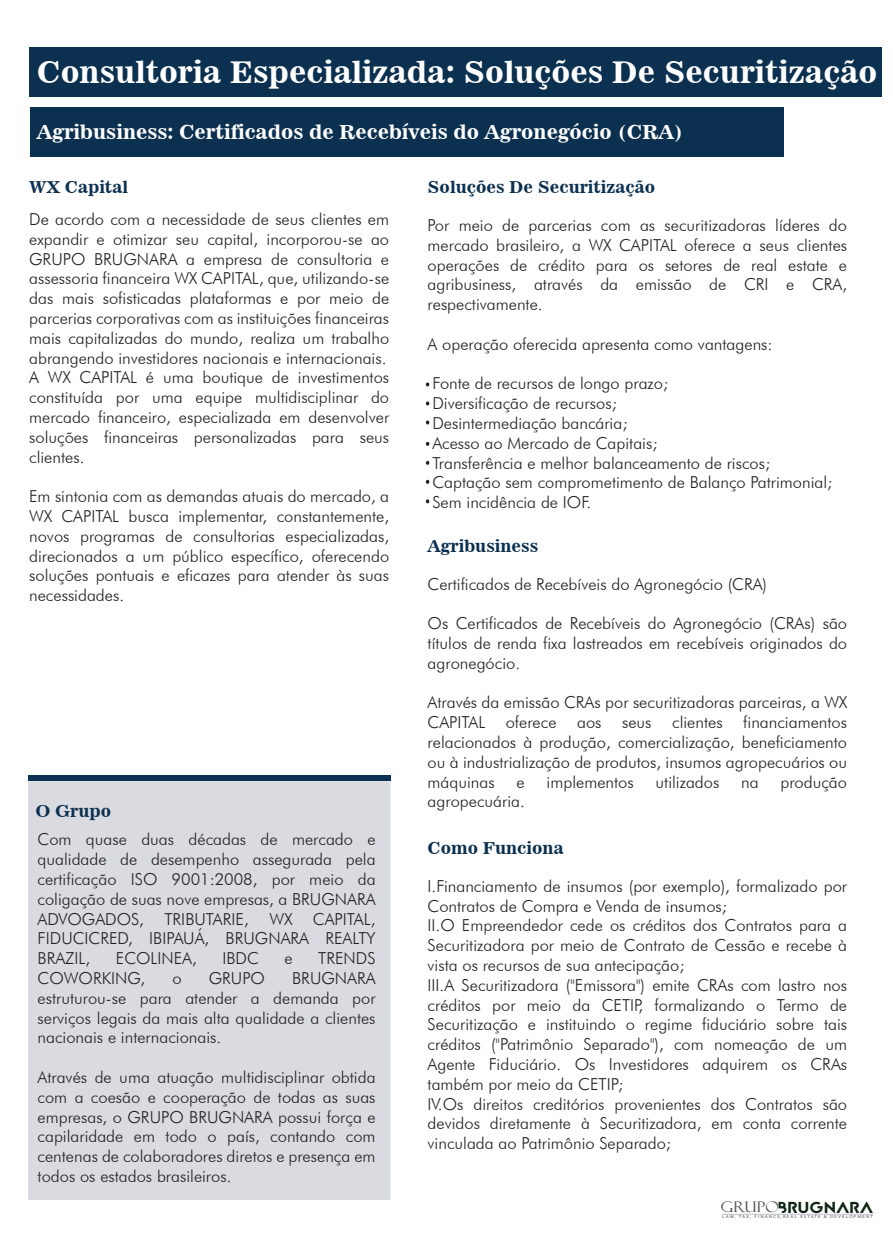
<style>
.page{position:relative;width:893px;height:1233px;background:#fff}
.page>*{position:absolute;margin:0;border:0;box-sizing:border-box;transform-origin:0 0}
.t1{font:30px "News 701 BT Bold A";color:#fff}
.t2{font:19.5px "News 701 BT Bold A";color:#fff}
.t3{font:300 16.5px/19.8px "Futura BT";color:#231f20;text-align:justify}
.t4{font:16.5px "News 701 BT Bold A";color:#0b3050}
.t5{font:15.9px "Jaapokkisubtract";letter-spacing:-.02em;color:#0f2414;scale:1.12 1}
.t6{font:4.2px "Myriad Pro";letter-spacing:.215em;color:#515251;scale:1.2 1}
.s1{font-family:"Felix Titling";font-size:14.7px;color:#515251}
</style>
<div class="page">
<svg style="left:722px;top:1214px;width:151px;height:1px"></svg>
<div style="left:29px;top:47px;width:853px;height:50px;background:#0b3050"></div>
<div style="left:30px;top:107px;width:754px;height:50px;background:#0b3050"></div>
<div style="left:28px;top:776px;width:362px;height:5px;background:#0b3050"></div>
<div style="left:28px;top:781px;width:362px;height:419px;background:#dadbe1"></div>
<svg style="left:426px;top:442px;width:3px;height:4px"></svg>
<svg style="left:426px;top:461px;width:3px;height:4px"></svg>
<svg style="left:426px;top:480px;width:3px;height:4px"></svg>
<svg style="left:426px;top:499px;width:3px;height:4px"></svg>
<h1 class="t1" style="left:37px;top:54px;width:842px">Consultoria Especializada: Soluções De Securitização</h1>
<p class="t2" style="left:37px;top:120px;width:648px">Agribusiness: Certificados de Recebíveis do Agronegócio (CRA)</p>
<p class="t4" style="left:29px;top:177px;width:100px">WX Capital</p>
<p class="t4" style="left:428px;top:177px;width:229px">Soluções De Securitização</p>
<p class="t3" style="left:29px;top:209px;width:362px;text-align:left">De acordo com a necessidade de seus clientes em expandir e otimizar seu capital, incorporou-se ao GRUPO BRUGNARA a empresa de consultoria e assessoria financeira WX CAPITAL, que, utilizando-se das mais sofisticadas plataformas e por meio de parcerias corporativas com as instituições financeiras mais capitalizadas do mundo, realiza um trabalho abrangendo investidores nacionais e internacionais.<br>A WX CAPITAL é uma boutique de investimentos constituída por uma equipe multidisciplinar do mercado financeiro, especializada em desenvolver soluções financeiras personalizadas para seus clientes.</p>
<p class="t3" style="left:29px;top:486px;width:361px">Em sintonia com as demandas atuais do mercado, a WX CAPITAL busca implementar, constantemente, novos programas de consultorias especializadas, direcionados a um público específico, oferecendo soluções pontuais e eficazes para atender às suas necessidades.</p>
<p class="t4" style="left:35px;top:800px;width:77px">O Grupo</p>
<p class="t3" style="left:38px;top:830px;width:340px">Com quase duas décadas de mercado e qualidade de desempenho assegurada pela certificação ISO 9001:2008, por meio da coligação de suas nove empresas, a BRUGNARA ADVOGADOS, TRIBUTARIE, WX CAPITAL, FIDUCICRED, IBIPAUÁ, BRUGNARA REALTY BRAZIL,</p>
<p class="t3" style="left:116px;top:948px;width:82px">ECOLINEA,</p>
<p class="t3" style="left:222px;top:948px;width:38px">IBDC</p>
<p class="t3" style="left:284px;top:948px;width:10px">e</p>
<p class="t3" style="left:318px;top:948px;width:59px">TRENDS</p>
<p class="t3" style="left:38px;top:968px;width:109px">COWORKING,</p>
<p class="t3" style="left:172px;top:968px;width:11px">o</p>
<p class="t3" style="left:209px;top:968px;width:58px">GRUPO</p>
<p class="t3" style="left:38px;top:968px;width:340px;text-indent:255px">BRUGNARA estruturou-se para atender a demanda por serviços legais da mais alta qualidade a clientes nacionais e internacionais.</p>
<p class="t3" style="left:38px;top:1067px;width:340px">Através de uma atuação multidisciplinar obtida com a coesão e cooperação de todas as suas empresas, o GRUPO BRUGNARA possui força e capilaridade em todo o país, contando com centenas de colaboradores diretos e presença em todos os estados brasileiros.</p>
<p class="t3" style="left:428px;top:215px;width:421px">Por meio de parcerias com as securitizadoras líderes do mercado brasileiro, a WX CAPITAL oferece a seus clientes operações de crédito para os setores de real estate e agribusiness, através da emissão de CRI e CRA, respectivamente.</p>
<p class="t3" style="left:428px;top:334px;width:347px">A operação oferecida apresenta como vantagens:</p>
<p class="t3" style="left:432px;top:373px;width:401px;text-align:left">Fonte de recursos de longo prazo;<br>Diversificação de recursos;<br>Desintermediação bancária;<br>Acesso ao Mercado de Capitais;<br>Transferência e melhor balanceamento de riscos; Captação sem comprometimento de Balanço Patrimonial; Sem incidência de IOF.</p>
<p class="t4" style="left:428px;top:536px;width:112px">Agribusiness</p>
<p class="t3" style="left:428px;top:574px;width:341px">Certificados de Recebíveis do Agronegócio (CRA)</p>
<p class="t3" style="left:428px;top:613px;width:421px">Os Certificados de Recebíveis do Agronegócio (CRAs) são títulos de renda fixa lastreados em recebíveis originados do agronegócio.</p>
<p class="t3" style="left:428px;top:693px;width:421px">Através da emissão CRAs por securitizadoras parceiras, a WX CAPITAL oferece aos seus clientes financiamentos relacionados à produção, comercialização, beneficiamento ou à industrialização de produtos, insumos agropecuários ou máquinas</p>
<p class="t3" style="left:517px;top:772px;width:10px">e</p>
<p class="t3" style="left:547px;top:772px;width:89px">implementos</p>
<p class="t3" style="left:656px;top:772px;width:65px">utilizados</p>
<p class="t3" style="left:741px;top:772px;width:19px">na</p>
<p class="t3" style="left:780px;top:772px;width:68px">produção</p>
<p class="t3" style="left:428px;top:792px;width:99px">agropecuária.</p>
<p class="t4" style="left:428px;top:838px;width:138px">Como Funciona</p>
<p class="t3" style="left:428px;top:876px;width:421px;text-align:left">I.Financiamento de insumos (por exemplo), formalizado por Contratos de Compra e Venda de insumos;<br>II.O Empreendedor cede os créditos dos Contratos para a Securitizadora por meio de Contrato de Cessão e recebe à vista os recursos de sua antecipação;<br>III.A Securitizadora ("Emissora") emite CRAs com lastro nos créditos por meio da CETIP, formalizando o Termo de Securitização e instituindo o regime fiduciário sobre tais créditos ("Patrimônio Separado"), com nomeação de um Agente Fiduciário. Os Investidores adquirem os CRAs também por meio da CETIP;<br>IV.Os direitos creditórios provenientes dos Contratos são devidos diretamente à Securitizadora, em conta corrente vinculada ao Patrimônio Separado;</p>
<p class="t5" style="left:721px;top:1196px;width:138px"><span class="s1">GRUPO</span>BRUGNARA</p>
<p class="t6" style="left:722px;top:1214px;width:127px">LAW, TAX, FINANCE,REAL ESTATE &amp; DEVELOPMENT</p>
</div>
